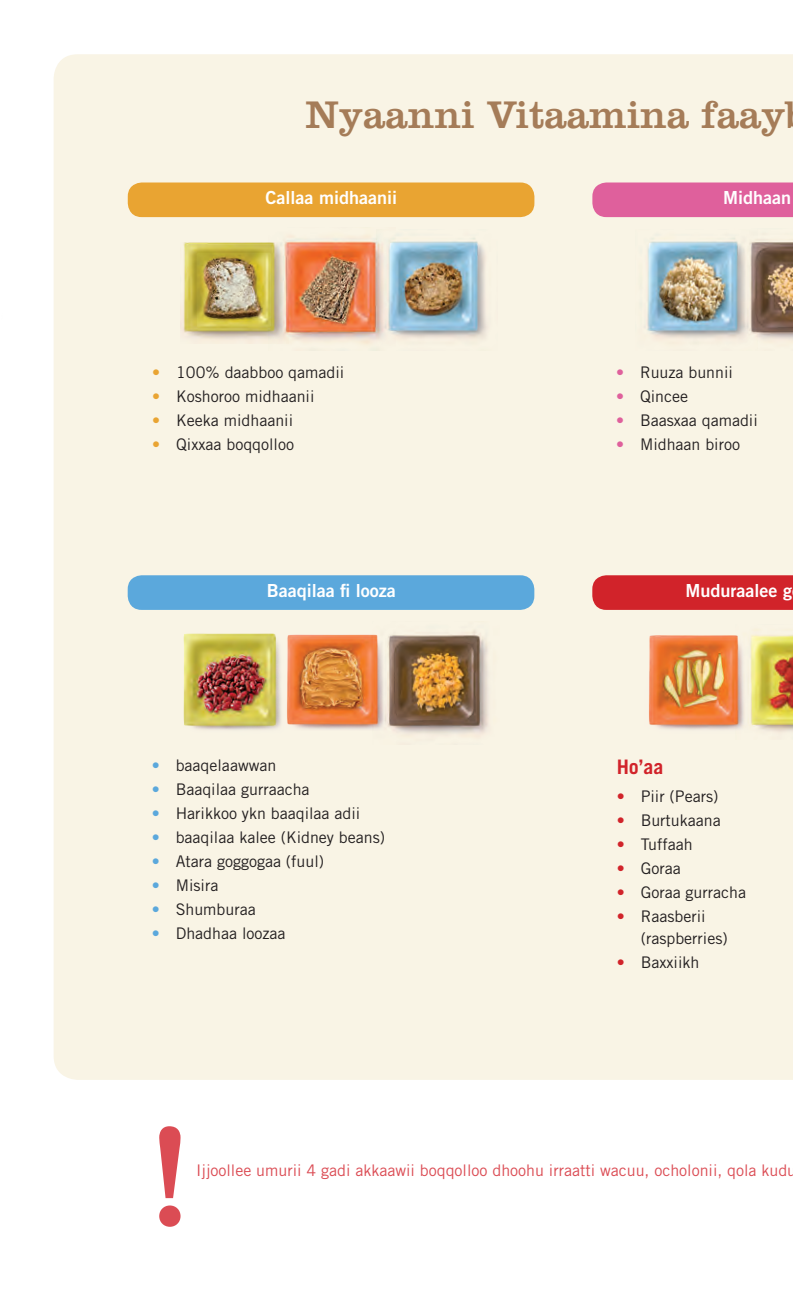
<style>
.page{position:relative;width:793px;height:1297px;background:#fff}
.page>*{position:absolute;margin:0;border:0;box-sizing:border-box;transform-origin:0 0}
.t1{font:144px "Clarendon LT Std";color:#db4c54}
.t2{font:40px "Clarendon LT Std";color:#a57c58}
.t3{font:700 20px "Trade Gothic LT Std";color:#d1232a}
.t4{font:18px "Trade Gothic LT Std Bd 2";color:#fff}
.t5{font:16px/22px "Trade Gothic LT Std";color:#231f20}
.t6{font:16px "Trade Gothic LT Std";color:#db4c54}
.s1{color:#e9a432}
.s2{color:#5ba8dc}
.s3{color:#df609c}
.s4{color:#d1232a}
</style>
<div class="page">
<div style="left:54px;top:54px;width:739px;height:1025px;background:#f9f4e5"></div>
<img style="left:286px;top:632px;width:86px;height:99px">
<div style="left:128px;top:182px;width:406px;height:35px;background:#e9a432;border-radius:14px"></div>
<img style="left:269px;top:228px;width:127px;height:122px">
<img style="left:376px;top:230px;width:122px;height:121px">
<img style="left:181px;top:243px;width:107px;height:101px">
<div style="left:128px;top:575px;width:406px;height:35px;background:#5ba8dc;border-radius:14px"></div>
<img style="left:181px;top:630px;width:105px;height:106px">
<svg style="left:592px;top:575px;width:201px;height:35px;background:#d1272e"></svg>
<img style="left:735px;top:624px;width:58px;height:115px">
<div style="left:592px;top:182px;width:201px;height:35px;background:#df609c"></div>
<img style="left:734px;top:228px;width:59px;height:122px">
<img style="left:635px;top:230px;width:122px;height:121px">
<img style="left:372px;top:621px;width:127px;height:123px">
<img style="left:644px;top:632px;width:103px;height:101px">
<p class="t2" style="left:305px;top:91px;width:482px">Nyaanni Vitaamina faay</p>
<p class="t4" style="left:265px;top:187px;width:133px">Callaa midhaanii</p>
<p class="t5" style="left:152px;top:361px;width:194px"><span class="s1">•</span> 100% daabboo qamadii</p>
<p class="t5" style="left:152px;top:385px;width:164px"><span class="s1">•</span> Koshoroo midhaanii</p>
<p class="t5" style="left:152px;top:409px;width:142px"><span class="s1">•</span> Keeka midhaanii</p>
<p class="t5" style="left:152px;top:433px;width:143px"><span class="s1">•</span> Qixxaa boqqolloo</p>
<p class="t4" style="left:267px;top:579px;width:131px">Baaqilaa fi looza</p>
<p class="t5" style="left:152px;top:754px;width:126px"><span class="s2">•</span> baaqelaawwan</p>
<p class="t5" style="left:152px;top:778px;width:159px"><span class="s2">•</span> Baaqilaa gurraacha</p>
<p class="t5" style="left:152px;top:802px;width:210px"><span class="s2">•</span> Harikkoo ykn baaqilaa adii</p>
<p class="t5" style="left:152px;top:826px;width:235px"><span class="s2">•</span> baaqilaa kalee (Kidney beans)</p>
<p class="t5" style="left:152px;top:850px;width:174px"><span class="s2">•</span> Atara goggogaa (fuul)</p>
<p class="t5" style="left:152px;top:874px;width:68px"><span class="s2">•</span> Misira</p>
<p class="t5" style="left:152px;top:898px;width:106px"><span class="s2">•</span> Shumburaa</p>
<p class="t5" style="left:152px;top:922px;width:135px"><span class="s2">•</span> Dhadhaa loozaa</p>
<p class="t4" style="left:723px;top:187px;width:70px">Midhaan</p>
<p class="t5" style="left:616px;top:361px;width:118px"><span class="s3">•</span> Ruuza bunnii</p>
<p class="t5" style="left:616px;top:385px;width:74px"><span class="s3">•</span> Qincee</p>
<p class="t5" style="left:616px;top:409px;width:143px"><span class="s3">•</span> Baasxaa qamadii</p>
<p class="t5" style="left:616px;top:433px;width:126px"><span class="s3">•</span> Midhaan biroo</p>
<p class="t4" style="left:685px;top:579px;width:108px">Muduraalee g</p>
<p class="t3" style="left:616px;top:754px;width:48px">Ho’aa</p>
<p class="t5" style="left:616px;top:785px;width:103px"><span class="s4">•</span> Piir (Pears)</p>
<p class="t5" style="left:616px;top:809px;width:106px"><span class="s4">•</span> Burtukaana</p>
<p class="t5" style="left:616px;top:833px;width:77px"><span class="s4">•</span> Tuffaah</p>
<p class="t5" style="left:616px;top:857px;width:66px"><span class="s4">•</span> Goraa</p>
<p class="t5" style="left:616px;top:881px;width:131px"><span class="s4">•</span> Goraa gurracha</p>
<p class="t5" style="left:640px;top:905px;width:89px;text-indent:-24px"><span class="s4">•</span> Raasberii (raspberries)</p>
<p class="t5" style="left:616px;top:951px;width:84px"><span class="s4">•</span> Baxxiikh</p>
<p class="t1" style="left:146px;top:1092px;width:49px">!</p>
<p class="t6" style="left:196px;top:1160px;width:601px">Ijjoollee umurii 4 gadi akkaawii boqqolloo dhoohu irraatti wacuu, ocholonii, qola kudu</p>
</div>
